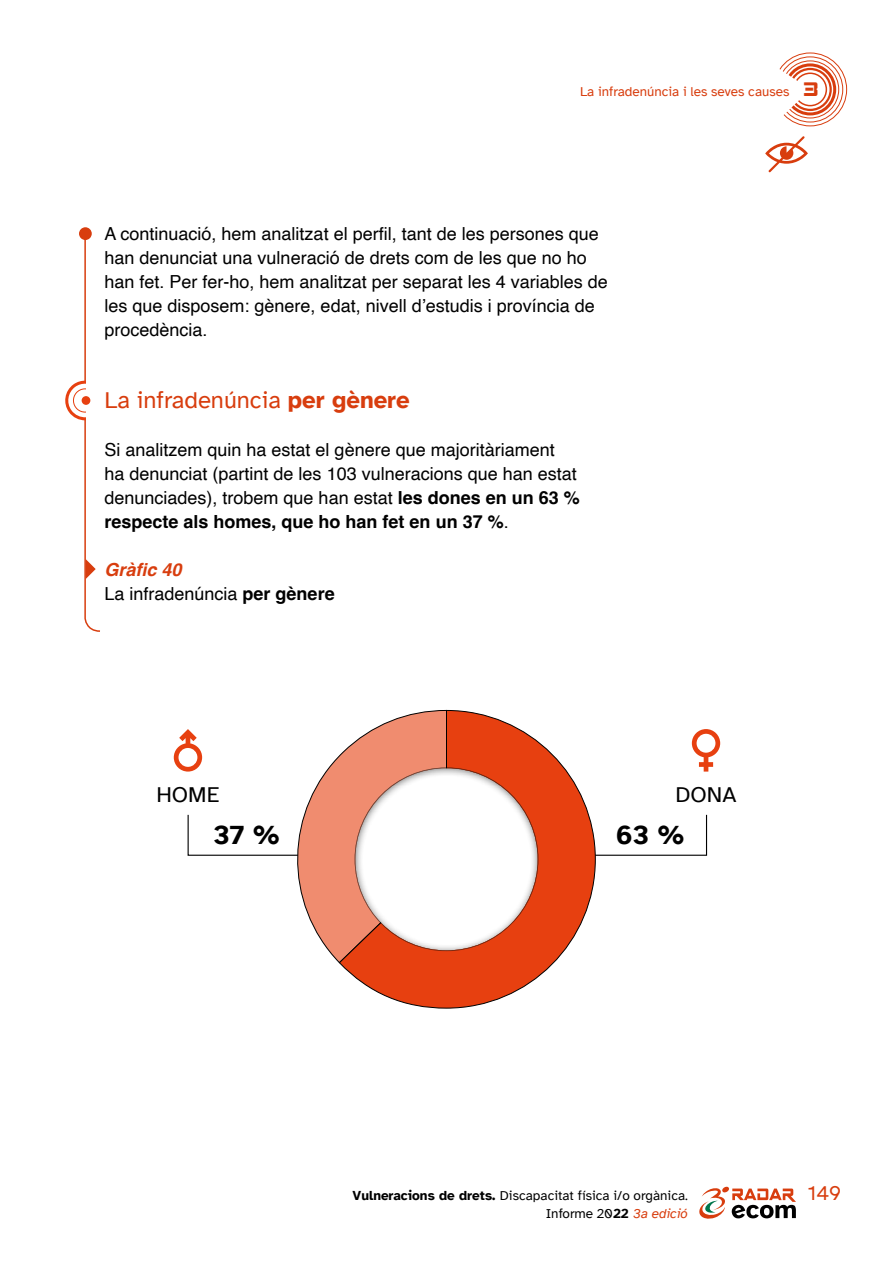
<style>
.page{position:relative;width:893px;height:1263px;background:#fff}
.page>*{position:absolute;margin:0;border:0;box-sizing:border-box;transform-origin:0 0}
.t1{font:700 27px "Atkinson Hyperlegible";color:#000}
.t2{font:24px "Atkinson Hyperlegible";color:#d83d0e}
.t3{font:22.5px "Atkinson Hyperlegible";color:#000}
.t4{font:21px "Atkinson Hyperlegible";color:#d83d0e}
.t5{font:18px/24px "Helvetica";color:#000}
.t6{font:13.5px/18px "Atkinson Hyperlegible";color:#000;text-align:right}
.t7{font:13.5px "Atkinson Hyperlegible";color:#d83d0e}
.s1{font-family:"Strike Fighter";font-size:21px}
.s2{font-weight:700}
.s3{font-weight:700;font-style:italic;color:#d83d0e}
.s4{font-style:italic;color:#d83d0e}
</style>
<div class="page">
<svg style="left:596px;top:814px;width:112px;height:42px"></svg>
<svg style="left:692px;top:729px;width:28px;height:42px"></svg>
<svg style="left:340px;top:759px;width:256px;height:250px"></svg>
<svg style="left:174px;top:710px;width:364px;height:254px"></svg>
<svg style="left:335px;top:740px;width:222px;height:211px"></svg>
<svg style="left:65px;top:236px;width:35px;height:396px"></svg>
<div style="left:79px;top:227px;width:13px;height:13px;background:#d83d0e;border-radius:50%"></div>
<svg style="left:699px;top:1186px;width:97px;height:33px"></svg>
<div style="left:793px;top:73px;width:34px;height:33px;border:2px solid #d83d0e;border-radius:50%"></div>
<div style="left:789px;top:68px;width:43px;height:43px;border:2px solid #d83d0e;border-radius:50%"></div>
<div style="left:784px;top:63px;width:52px;height:52px;border:3px solid #d83d0e;border-radius:50%"></div>
<svg style="left:765px;top:60px;width:45px;height:112px"></svg>
<p class="t7" style="left:580px;top:86px;width:240px">La infradenúncia i les seves causes <span class="s1">3</span></p>
<p class="t5" style="left:105px;top:222px;width:505px">A continuació, hem analitzat el perfil, tant de les persones que han denunciat una vulneració de drets com de les que no ho han fet. Per fer-ho, hem analitzat per separat les 4 variables de les que disposem: gènere, edat, nivell d’estudis i província de procedència.</p>
<h2 class="t2" style="left:105px;top:391px;width:307px">La infradenúncia <span class="s2">per gènere</span></h2>
<p class="t5" style="left:105px;top:439px;width:477px">Si analitzem quin ha estat el gènere que majoritàriament<br>ha denunciat (partint de les 103 vulneracions que han estat denunciades), trobem que han estat <span class="s2">les dones en un 63 % respecte als homes, que ho han fet en un 37 %</span>.</p>
<p class="t5" style="left:105px;top:558px;width:232px"><span class="s3">Gràfic 40<br></span>La infradenúncia <span class="s2">per gènere</span></p>
<p class="t3" style="left:156px;top:786px;width:65px">HOME</p>
<h1 class="t1" style="left:214px;top:823px;width:68px">37 %</h1>
<p class="t3" style="left:675px;top:786px;width:63px">DONA</p>
<h1 class="t1" style="left:616px;top:823px;width:70px">63 %</h1>
<p class="t6" style="left:353px;top:1187px;width:337px"><span class="s2">Vulneracions de drets.</span> Discapacitat física i/o orgànica.<br>Informe 20<span class="s2">22</span> <span class="s4">3a edició</span></p>
<p class="t4" style="left:808px;top:1185px;width:35px">149</p>
</div>
